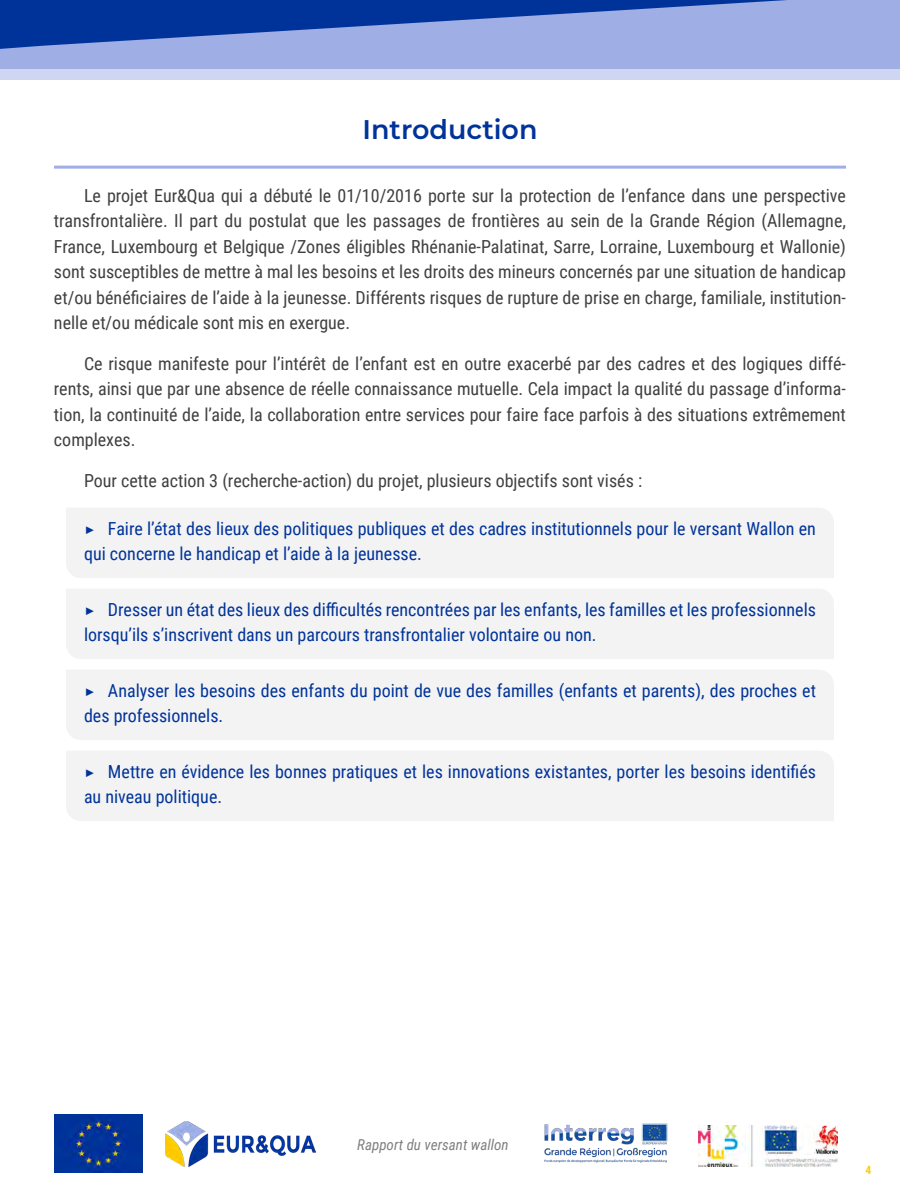
<style>
.page{position:relative;width:900px;height:1200px;background:#fff}
.page>*{position:absolute;margin:0;border:0;box-sizing:border-box;transform-origin:0 0}
.TITRE_1_Wal{font:600 27px "Montserrat";color:#039}
.Paragraphe{font:18px/25.5px "Roboto Condensed";color:#404040;text-align:justify}
.t1{font:18px/25.5px "Roboto Condensed";color:#039}
.t2{font:italic 15px "Roboto Condensed";color:#808080}
.t3{font:700 11.55px "Roboto Condensed";color:#fc0}
.s1{font-family:"Montserrat"}
</style>
<div class="page">
<div style="left:0;top:0;width:900px;height:69px;background:#9faee5"></div>
<div style="left:0;top:69px;width:900px;height:10px;background:#cfd6f2"></div>
<svg style="left:0;top:0;width:787px;height:49px"></svg>
<img style="left:166px;top:1121px;width:149px;height:45px">
<img style="left:54px;top:1114px;width:88px;height:59px">
<img style="left:544px;top:1123px;width:124px;height:40px">
<img style="left:699px;top:1125px;width:139px;height:42px">
<hr style="left:54px;top:166px;width:792px;height:3px;background:#9faee5">
<div style="left:66px;top:508px;width:768px;height:70px;background:#f3f3f3"></div>
<div style="left:66px;top:589px;width:768px;height:70px;background:#f3f3f3"></div>
<div style="left:66px;top:670px;width:768px;height:70px;background:#f3f3f3"></div>
<div style="left:66px;top:751px;width:768px;height:70px;background:#f3f3f3"></div>
<p class="TITRE_1_Wal" style="left:362px;top:110px;width:177px">Introduction</p>
<p class="Paragraphe" style="left:54px;top:182px;width:794px;text-indent:30px">Le projet Eur&amp;Qua qui a débuté le 01/10/2016 porte sur la protection de l’enfance dans une perspective transfrontalière. Il part du postulat que les passages de frontières au sein de la Grande Région (Allemagne, France, Luxembourg et Belgique /Zones éligibles Rhénanie-Palatinat, Sarre, Lorraine, Luxembourg et Wallonie) sont susceptibles de mettre à mal les besoins et les droits des mineurs concernés par une situation de handicap et/ou bénéficiaires de l’aide à la jeunesse. Différents risques de rupture de prise en charge, familiale, institution&shy;nelle et/ou médicale sont mis en exergue.</p>
<p class="Paragraphe" style="left:54px;top:350px;width:794px;text-indent:30px">Ce risque manifeste pour l’intérêt de l’enfant est en outre exacerbé par des cadres et des logiques diffé&shy;rents, ainsi que par une absence de réelle connaissance mutuelle. Cela impact la qualité du passage d’informa&shy;tion, la continuité de l’aide, la collaboration entre services pour faire face parfois à des situations extrêmement complexes.</p>
<p class="Paragraphe" style="left:84px;top:467px;width:560px">Pour cette action 3 (recherche-action) du projet, plusieurs objectifs sont visés :</p>
<p class="t1" style="left:84px;top:515px;width:733px"><span class="s1">▶</span> Faire l’état des lieux des politiques publiques et des cadres institutionnels pour le versant Wallon en qui concerne le handicap et l’aide à la jeunesse.</p>
<p class="t1" style="left:84px;top:596px;width:733px"><span class="s1">▶</span> Dresser un état des lieux des difficultés rencontrées par les enfants, les familles et les professionnels lorsqu’ils s’inscrivent dans un parcours transfrontalier volontaire ou non.</p>
<p class="t1" style="left:84px;top:677px;width:733px"><span class="s1">▶</span> Analyser les besoins des enfants du point de vue des familles (enfants et parents), des proches et des professionnels.</p>
<p class="t1" style="left:84px;top:758px;width:733px"><span class="s1">▶</span> Mettre en évidence les bonnes pratiques et les innovations existantes, porter les besoins identifiés au niveau politique.</p>
<p class="t2" style="left:357px;top:1134px;width:153px">Rapport du versant wallon</p>
<p class="t3" style="left:865px;top:1162px;width:7px">4</p>
</div>
